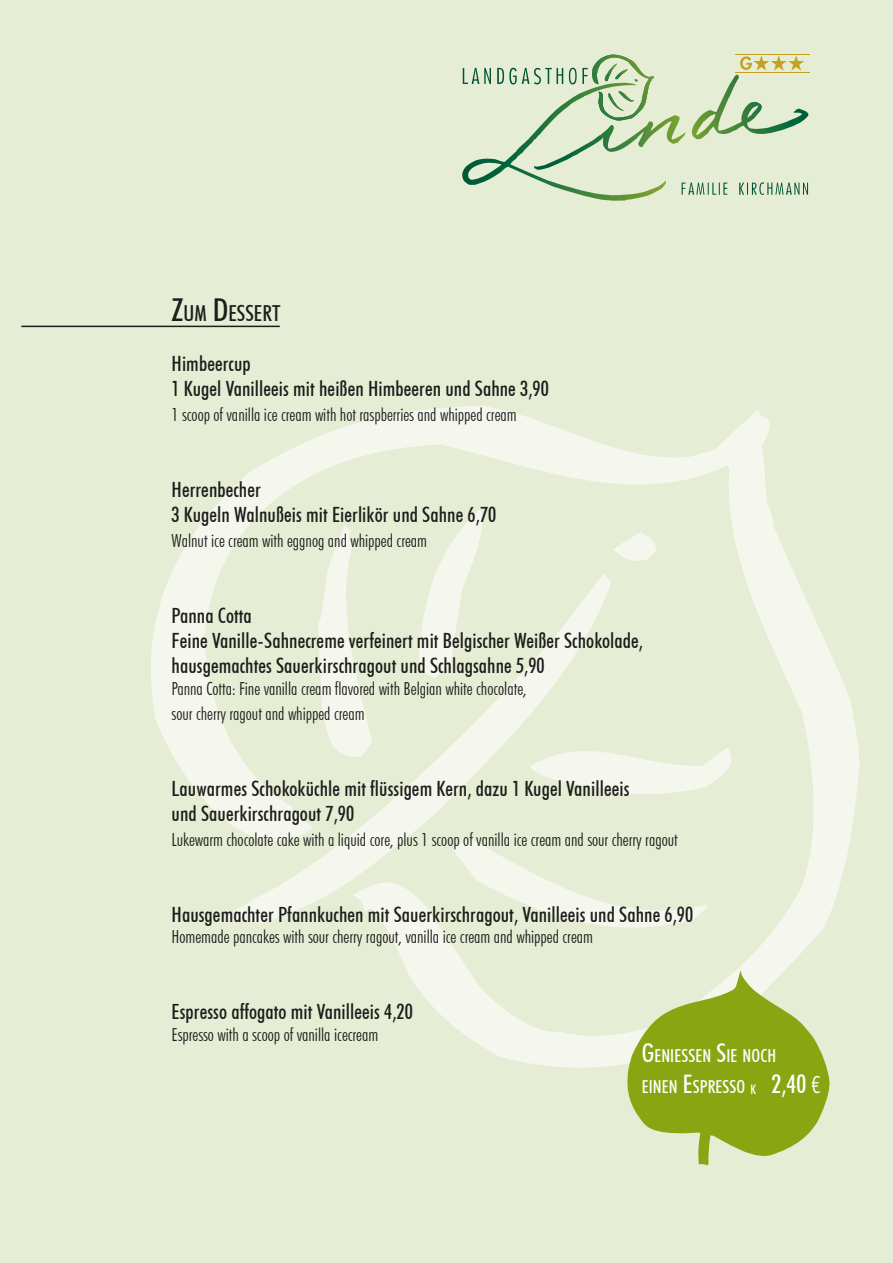
<style>
.page{position:relative;width:893px;height:1263px;background:#e6edd5}
.page>*{position:absolute;margin:0;border:0;box-sizing:border-box;transform-origin:0 0}
.t1{font:500 condensed 22.05px "Futura BT";color:#1d1d1b}
.t2{font:500 condensed 21px "Futura BT";letter-spacing:.005em;color:#1d1d1b}
.t3{font:300 condensed 18px "Futura BT";color:#1d1d1b}
.t4{font:500 condensed 17.85px "Futura BT";letter-spacing:.005em;color:#fff}
.s1{font-size:31.5px}
.s2{font-size:25.5px}
.s3{font-family:"Futura";font-weight:300;font-size:22.5px}
</style>
<div class="page">
<svg style="left:151px;top:406px;width:709px;height:662px"></svg>
<svg style="left:450px;top:839px;width:270px;height:100px"></svg>
<svg style="left:527px;top:734px;width:211px;height:63px"></svg>
<svg style="left:610px;top:530px;width:48px;height:33px"></svg>
<svg style="left:316px;top:521px;width:58px;height:238px"></svg>
<svg style="left:417px;top:506px;width:69px;height:175px"></svg>
<img style="left:462px;top:83px;width:204px;height:118px">
<img style="left:534px;top:115px;width:152px;height:55px">
<img style="left:591px;top:55px;width:64px;height:66px">
<img style="left:691px;top:75px;width:117px;height:64px">
<img style="left:608px;top:93px;width:16px;height:18px">
<img style="left:618px;top:91px;width:16px;height:11px">
<img style="left:604px;top:64px;width:13px;height:17px">
<svg style="left:615px;top:69px;width:13px;height:10px"></svg>
<svg style="left:463px;top:68px;width:125px;height:16px"></svg>
<svg style="left:682px;top:182px;width:126px;height:13px"></svg>
<svg style="left:740px;top:55px;width:64px;height:16px"></svg>
<hr style="left:735px;top:54px;width:75px;height:1px;background:#c7a023">
<hr style="left:735px;top:72px;width:75px;height:1px;background:#c7a023">
<hr style="left:21px;top:326px;width:259px;height:1px;background:#1d1d1b">
<svg style="left:625px;top:970px;width:205px;height:196px"></svg>
<p class="t1" style="left:172px;top:299px;width:110px"><span class="s1">Z</span>UM <span class="s1">D</span>ESSERT</p>
<p class="t2" style="left:172px;top:351px;width:81px">Himbeercup</p>
<p class="t2" style="left:172px;top:376px;width:379px">1 Kugel Vanilleeis mit heißen Himbeeren und Sahne 3,90</p>
<p class="t3" style="left:172px;top:404px;width:347px">1 scoop of vanilla ice cream with hot raspberries and whipped cream</p>
<p class="t2" style="left:172px;top:477px;width:91px">Herrenbecher</p>
<p class="t2" style="left:172px;top:502px;width:326px">3 Kugeln Walnußeis mit Eierlikör und Sahne 6,70</p>
<p class="t3" style="left:172px;top:530px;width:257px">Walnut ice cream with eggnog and whipped cream</p>
<p class="t2" style="left:172px;top:603px;width:82px">Panna Cotta</p>
<p class="t2" style="left:172px;top:628px;width:473px">Feine Vanille-Sahnecreme verfeinert mit Belgischer Weißer Schokolade,</p>
<p class="t2" style="left:172px;top:653px;width:375px">hausgemachtes Sauerkirschragout und Schlagsahne 5,90</p>
<p class="t3" style="left:172px;top:678px;width:357px">Panna Cotta: Fine vanilla cream flavored with Belgian white chocolate,</p>
<p class="t3" style="left:172px;top:703px;width:194px">sour cherry ragout and whipped cream</p>
<p class="t2" style="left:172px;top:776px;width:459px">Lauwarmes Schokoküchle mit flüssigem Kern, dazu 1 Kugel Vanilleeis</p>
<p class="t2" style="left:172px;top:801px;width:184px">und Sauerkirschragout 7,90</p>
<p class="t3" style="left:172px;top:829px;width:508px">Lukewarm chocolate cake with a liquid core, plus 1 scoop of vanilla ice cream and sour cherry ragout</p>
<p class="t2" style="left:172px;top:902px;width:523px">Hausgemachter Pfannkuchen mit Sauerkirschragout, Vanilleeis und Sahne 6,90</p>
<p class="t3" style="left:172px;top:926px;width:423px">Homemade pancakes with sour cherry ragout, vanilla ice cream and whipped cream</p>
<p class="t2" style="left:172px;top:999px;width:243px">Espresso affogato mit Vanilleeis 4,20</p>
<p class="t3" style="left:172px;top:1023px;width:208px">Espresso with a scoop of vanilla icecream</p>
<p class="t4" style="left:642px;top:1045px;width:136px"><span class="s2">G</span>ENIESSEN <span class="s2">S</span>IE NOCH</p>
<p class="t4" style="left:642px;top:1076px;width:180px">EINEN <span class="s2">E</span>SPRESSO <sub>K</sub> <span class="s2">2,40</span> <span class="s3">€</span></p>
</div>
